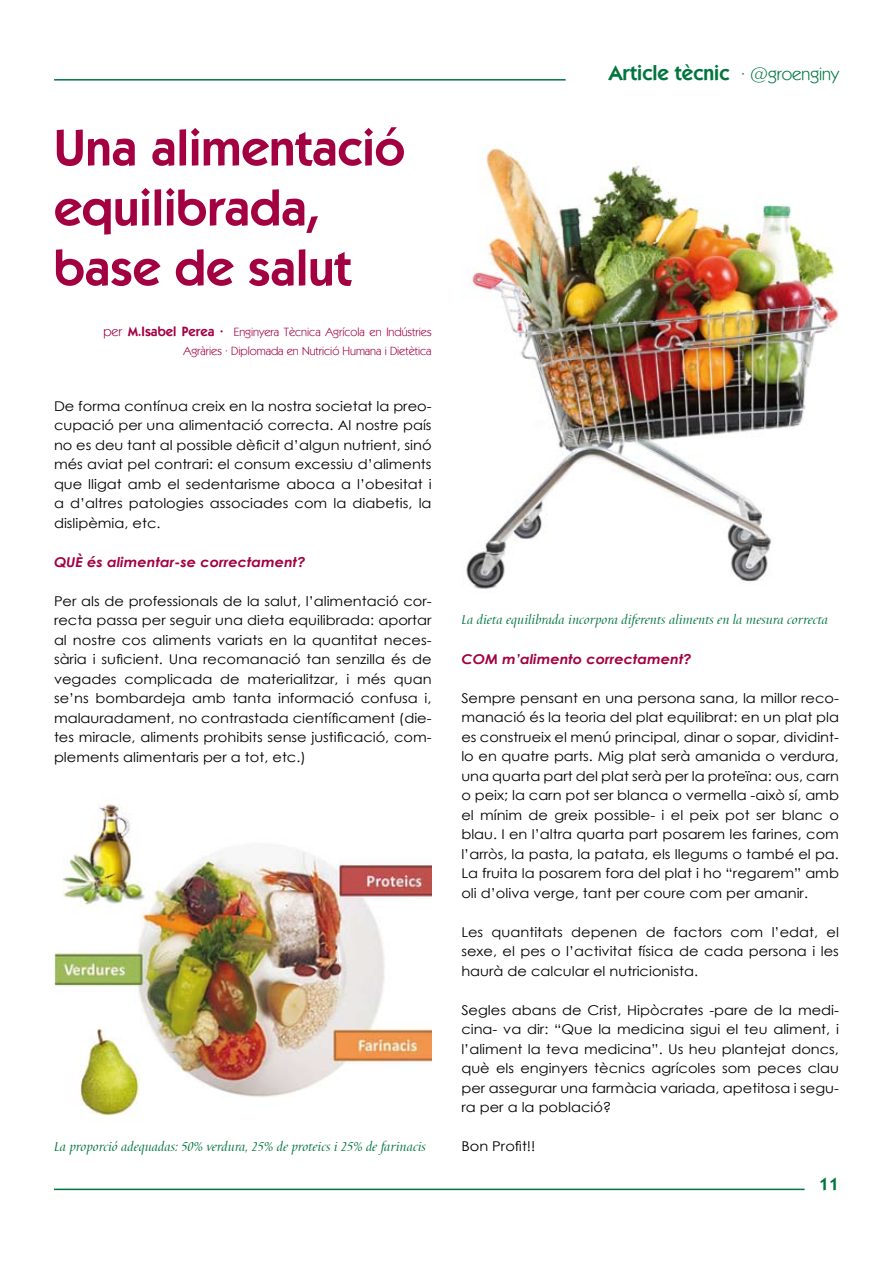
<style>
.page{position:relative;width:893px;height:1263px;background:#fff}
.page>*{position:absolute;margin:0;border:0;box-sizing:border-box;transform-origin:0 0}
.t1{font:600 51px/60px "Kabel IT Cby BT";color:#a30042}
.t2{font:600 21px "Kabel IT Cby BT";color:#00753e}
.t3{font:600 18px "Kabel IT Cby BT";color:#00753e}
.t4{font:13.5px/19.5px "Century Gothic";color:#000;text-align:justify;scale:1.08 1}
.t5{font:italic 13.5px "Barbedor T";color:#00753e}
.t6{font:italic 700 13.5px "Century Gothic";color:#a30042;scale:1.08 1}
.t7{font:12px/19.5px "Kabel IT Cby BT";color:#a30042;text-align:right}
.s1{font-size:13.5px}
.s2{font-weight:600;font-size:13.5px}
.s3{font-weight:400;font-size:18px}
</style>
<div class="page">
<hr style="left:54px;top:1188px;width:751px;height:2px;background:#00753e">
<hr style="left:54px;top:79px;width:512px;height:2px;background:#00753e">
<img style="left:461px;top:147px;width:378px;height:442px">
<img style="left:54px;top:804px;width:378px;height:312px">
<h1 class="t1" style="left:54px;top:117px;width:353px">Una alimentació equilibrada, base de salut</h1>
<p class="t7" style="left:103px;top:322px;width:330px"><span class="s1">per</span> <span class="s2">M.Isabel Perea ·</span> Enginyera Tècnica Agrícola en Indústries<br>Agràries · Diplomada en Nutrició Humana i Dietètica</p>
<p class="t4" style="left:54px;top:396px;width:351px">De forma contínua creix en la nostra societat la preo&shy;cupació per una alimentació correcta. Al nostre país no es deu tant al possible dèficit d’algun nutrient, sinó més aviat pel contrari: el consum excessiu d’aliments que lligat amb el sedentarisme aboca a l’obesitat i a d’altres patologies associades com la diabetis, la dislipèmia, etc.</p>
<p class="t6" style="left:54px;top:551px;width:234px">QUÈ és alimentar-se correctament?</p>
<p class="t4" style="left:54px;top:591px;width:351px">Per als de professionals de la salut, l’alimentació cor&shy;recta passa per seguir una dieta equilibrada: aportar al nostre cos aliments variats en la quantitat neces&shy;sària i suficient. Una recomanació tan senzilla és de vegades complicada de materialitzar, i més quan se’ns bombardeja amb tanta informació confusa i, malauradament, no contrastada científicament (die&shy;tes miracle, aliments prohibits sense justificació, com&shy;plements alimentaris per a tot, etc.)</p>
<h2 class="t2" style="left:609px;top:59px;width:231px">Article tècnic <span class="s3">· @groenginy</span></h2>
<p class="t5" style="left:461px;top:612px;width:368px">La dieta equilibrada incorpora diferents aliments en la mesura correcta</p>
<p class="t6" style="left:461px;top:649px;width:215px">COM m’alimento correctament?</p>
<p class="t4" style="left:461px;top:688px;width:351px">Sempre pensant en una persona sana, la millor reco&shy;manació és la teoria del plat equilibrat: en un plat pla es construeix el menú principal, dinar o sopar, dividint&shy;lo en quatre parts. Mig plat serà amanida o verdura, una quarta part del plat serà per la proteïna: ous, carn o peix; la carn pot ser blanca o vermella -això sí, amb el mínim de greix possible- i el peix pot ser blanc o blau. I en l’altra quarta part posarem les farines, com l’arròs, la pasta, la patata, els llegums o també el pa.<br>La fruita la posarem fora del plat i ho “regarem” amb oli d’oliva verge, tant per coure com per amanir.</p>
<p class="t4" style="left:461px;top:922px;width:351px">Les quantitats depenen de factors com l’edat, el sexe, el pes o l’activitat física de cada persona i les haurà de calcular el nutricionista.</p>
<p class="t4" style="left:461px;top:1000px;width:351px">Segles abans de Crist, Hipòcrates -pare de la medi&shy;cina- va dir: “Que la medicina sigui el teu aliment, i l’aliment la teva medicina”. Us heu plantejat doncs, què els enginyers tècnics agrícoles som peces clau per assegurar una farmàcia variada, apetitosa i segu&shy;ra per a la població?</p>
<p class="t5" style="left:54px;top:1139px;width:374px">La proporció adequadas: 50% verdura, 25% de proteics i 25% de farinacis</p>
<p class="t4" style="left:461px;top:1136px;width:70px">Bon Profit!!</p>
<h3 class="t3" style="left:819px;top:1173px;width:21px">11</h3>
</div>
